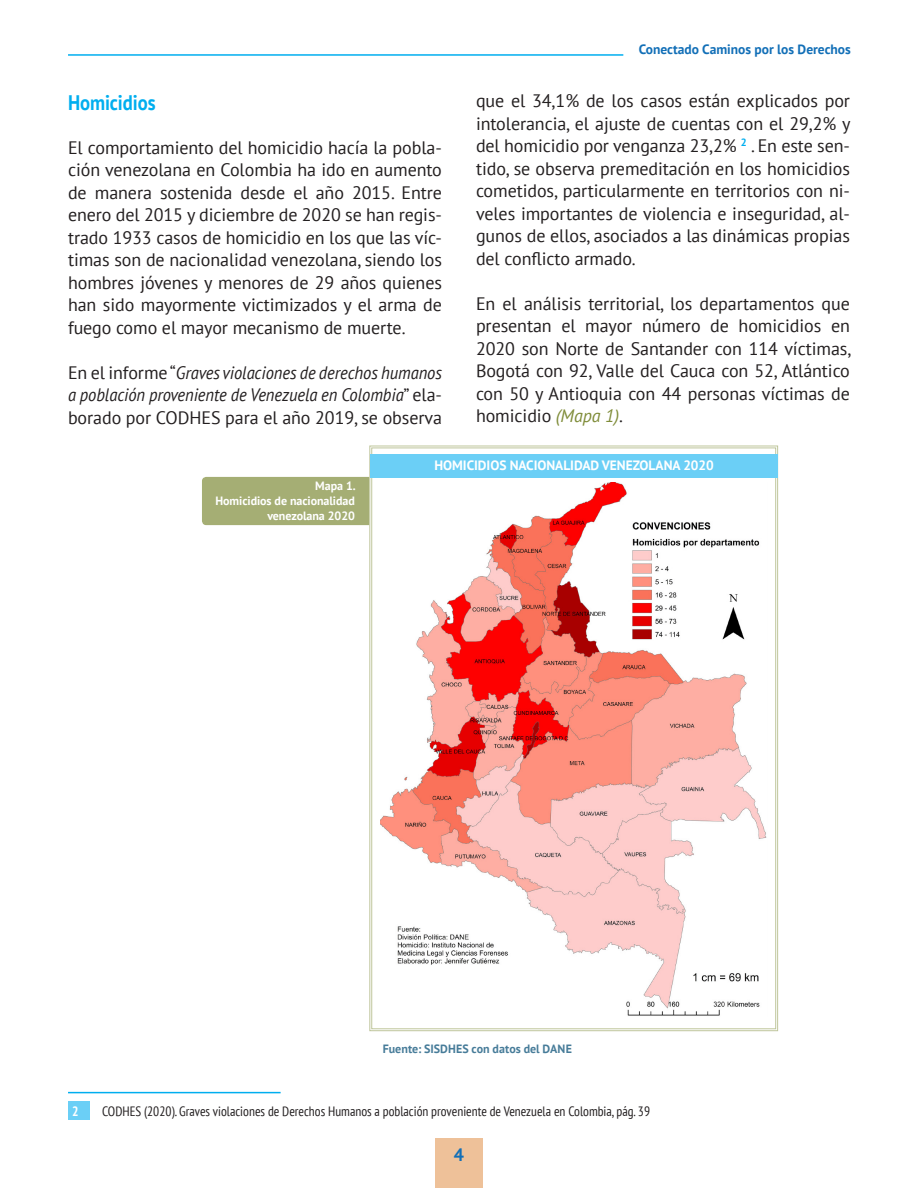
<style>
.page{position:relative;width:918px;height:1188px;background:#fff}
.page>*{position:absolute;margin:0;border:0;box-sizing:border-box;transform-origin:0 0}
.t1{font:700 21px "PT Sans";letter-spacing:-.005em;color:#00aeef;scale:.89 1}
.t2{font:18px/22.5px "PT Sans";letter-spacing:-.005em;color:#231f20;text-align:justify}
.t3{font:italic 18px/22.5px "PT Sans";letter-spacing:-.005em;color:#231f20;text-align:justify;scale:.92 1}
.t4{font:700 18px "PT Sans";color:#126fb7}
.t5{font:condensed 13.5px "PT Sans";color:#231f20}
.t6{font:700 13.5px "PT Sans";letter-spacing:-.005em;color:#fff}
.t7{font:700 13.5px "PT Sans";color:#126fb7}
.t8{font:700 condensed 13.5px "PT Sans";color:#fff}
.t9{font:700 12px/15px "PT Sans";letter-spacing:-.005em;color:#fff;text-align:right}
.t10{font:700 12px "PT Sans";letter-spacing:.005em;color:#477c99}
.s1{font-style:italic;color:#7f8c39}
.s2{font-style:normal}
</style>
<div class="page">
<div style="left:435px;top:1138px;width:48px;height:50px;background:#eec199"></div>
<hr style="left:68px;top:54px;width:555px;height:2px;background:#00aeef">
<div style="left:68px;top:1102px;width:21px;height:18px;background:#6bcff6"></div>
<hr style="left:68px;top:1092px;width:213px;height:1px;background:#00aeef">
<div style="left:202px;top:477px;width:167px;height:48px;background:#a5ae74"></div>
<svg style="left:369px;top:445px;width:410px;height:587px"></svg>
<div style="left:370px;top:454px;width:408px;height:24px;background:#6bcff6"></div>
<p class="t7" style="left:639px;top:41px;width:214px">Conectado Caminos por los Derechos</p>
<p class="t2" style="left:476px;top:89px;width:376px">que el 34,1% de los casos están explicados por intolerancia, el ajuste de cuentas con el 29,2% y del homicidio por venganza 23,2% <sup>2</sup> . En este sen&shy;tido, se observa premeditación en los homicidios cometidos, particularmente en territorios con ni&shy;veles importantes de violencia e inseguridad, al&shy;gunos de ellos, asociados a las dinámicas propias del conflicto armado.</p>
<p class="t2" style="left:476px;top:292px;width:377px">En el análisis territorial, los departamentos que presentan el mayor número de homicidios en 2020 son Norte de Santander con 114 víctimas, Bogotá con 92, Valle del Cauca con 52, Atlántico con 50 y Antioquia con 44 personas víctimas de homicidio <span class="s1">(Mapa 1)</span>.</p>
<p class="t6" style="left:434px;top:457px;width:281px">HOMICIDIOS NACIONALIDAD VENEZOLANA 2020</p>
<p class="t1" style="left:68px;top:89px;width:100px">Homicidios</p>
<p class="t2" style="left:68px;top:136px;width:375px">El comportamiento del homicidio hacía la pobla&shy;ción venezolana en Colombia ha ido en aumento de manera sostenida desde el año 2015. Entre enero del 2015 y diciembre de 2020 se han regis&shy;trado 1933 casos de homicidio en los que las víc&shy;timas son de nacionalidad venezolana, siendo los hombres jóvenes y menores de 29 años quienes han sido mayormente victimizados y el arma de fuego como el mayor mecanismo de muerte.</p>
<p class="t3" style="left:68px;top:361px;width:408px"><span class="s2">En el informe “</span>Graves violaciones de derechos humanos a población proveniente de Venezuela en Colombia<span class="s2">” ela&shy;borado por CODHES para el año 2019, se observa</span></p>
<p class="t9" style="left:215px;top:478px;width:142px">Mapa 1.<br>Homicidios de nacionalidad venezolana 2020</p>
<p class="t10" style="left:383px;top:1041px;width:191px">Fuente: SISDHES con datos del DANE</p>
<p class="t8" style="left:72px;top:1102px;width:8px">2</p>
<p class="t5" style="left:102px;top:1103px;width:550px">CODHES (2020). Graves violaciones de Derechos Humanos a población proveniente de Venezuela en Colombia, pág. 39</p>
<p class="t4" style="left:454px;top:1143px;width:12px">4</p>
</div>
